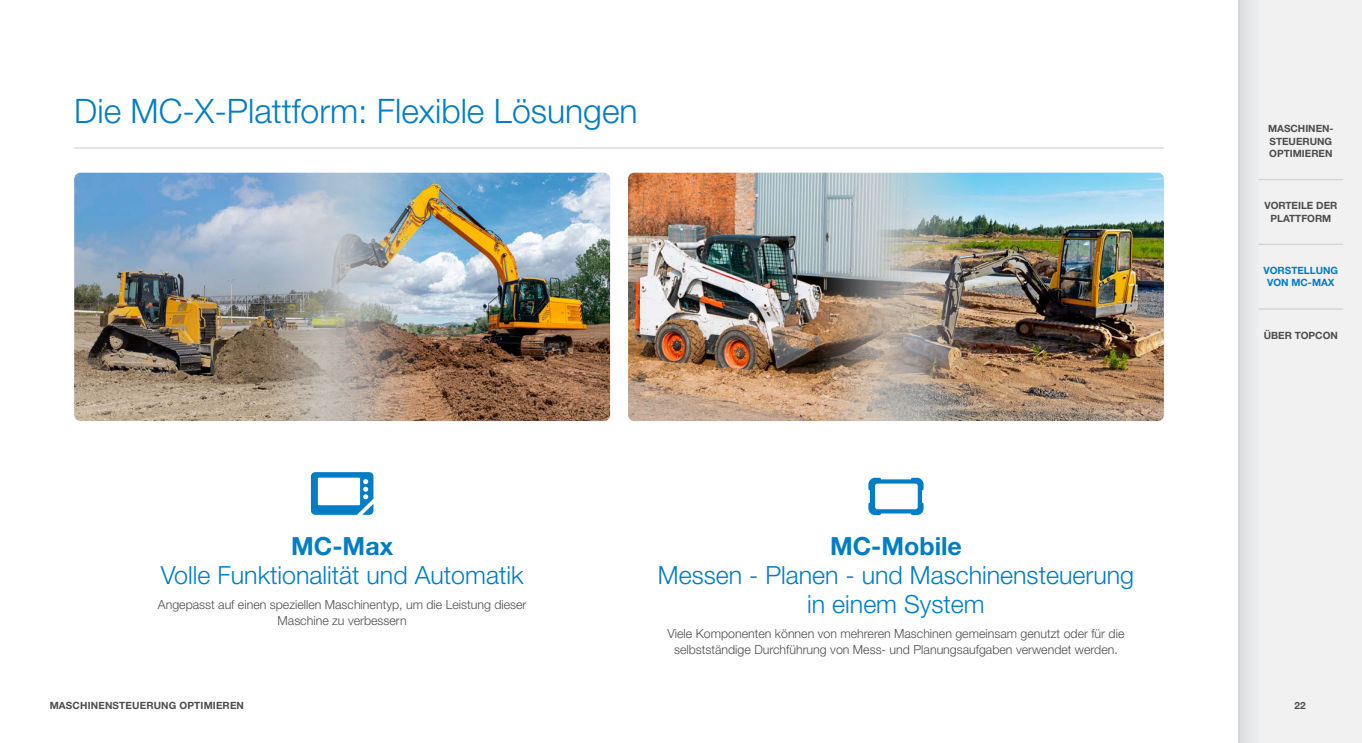
<style>
.page{position:relative;width:1362px;height:743px;background:#fff}
.page>*{position:absolute;margin:0;border:0;box-sizing:border-box;transform-origin:0 0}
.t1{font:300 33.75px "Helvetica Neue LT Std";color:#007dc5}
.t2{font:300 25px/28.8px "Helvetica Neue LT Std";color:#007dc5;text-align:center}
.t3{font:700 25px "Helvetica Neue LT Std";color:#007dc5}
.t4{font:300 12.5px/16.2px "Helvetica Neue LT Std";color:#4d4d4f;text-align:center}
.t5{font:700 10px/12.5px "Helvetica Neue LT Std";color:#4d4d4f}
.t6{font:700 10px/12.5px "Helvetica Neue LT Std";color:#007dc5;text-align:center}
</style>
<div class="page">
<img style="left:628px;top:173px;width:245px;height:248px">
<img style="left:873px;top:173px;width:290px;height:248px">
<hr style="left:74px;top:147px;width:1089px;height:2px;background:#d1d3d4">
<img style="left:74px;top:173px;width:249px;height:248px">
<img style="left:323px;top:173px;width:287px;height:248px">
<svg style="left:307px;top:468px;width:70px;height:50px"></svg>
<svg style="left:311px;top:472px;width:62px;height:42px"></svg>
<svg style="left:868px;top:477px;width:55px;height:38px"></svg>
<div style="left:1238px;top:0;width:123px;height:742px;background:#f1f1f2"></div>
<div style="left:1238px;top:0;width:24px;height:742px;background:#e6e7e8"></div>
<hr style="left:1238px;top:0;width:1px;height:742px;background:#d1d3d4">
<hr style="left:1258px;top:179px;width:84px;height:1px;background:#d1d3d4">
<hr style="left:1258px;top:244px;width:84px;height:1px;background:#d1d3d4">
<hr style="left:1258px;top:308px;width:84px;height:1px;background:#d1d3d4">
<h1 class="t1" style="left:74px;top:90px;width:565px">Die MC-X-Plattform: Flexible Lösungen</h1>
<h2 class="t3" style="left:291px;top:530px;width:103px">MC-Max</h2>
<h2 class="t2" style="left:161px;top:560px;width:364px">Volle Funktionalität und Automatik</h2>
<p class="t4" style="left:158px;top:596px;width:370px">Angepasst auf einen speziellen Maschinentyp, um die Leistung dieser<br>Maschine zu verbessern</p>
<h2 class="t3" style="left:830px;top:530px;width:133px">MC-Mobile</h2>
<h2 class="t2" style="left:658px;top:560px;width:477px">Messen - Planen - und Maschinensteuerung in einem System</h2>
<p class="t4" style="left:667px;top:624px;width:458px">Viele Komponenten können von mehreren Maschinen gemeinsam genutzt oder für die selbstständige Durchführung von Mess- und Planungsaufgaben verwendet werden.</p>
<p class="t5" style="left:1267px;top:122px;width:67px">MASCHINEN-<br>STEUERUNG<br>OPTIMIEREN</p>
<p class="t5" style="left:1264px;top:199px;width:74px;text-align:center">VORTEILE DER<br>PLATTFORM</p>
<p class="t6" style="left:1263px;top:264px;width:76px">VORSTELLUNG<br>VON MC-MAX</p>
<p class="t5" style="left:1263px;top:328px;width:76px">ÜBER TOPCON</p>
<p class="t5" style="left:50px;top:699px;width:196px">MASCHINENSTEUERUNG OPTIMIEREN</p>
<p class="t5" style="left:1294px;top:699px;width:13px">22</p>
</div>
